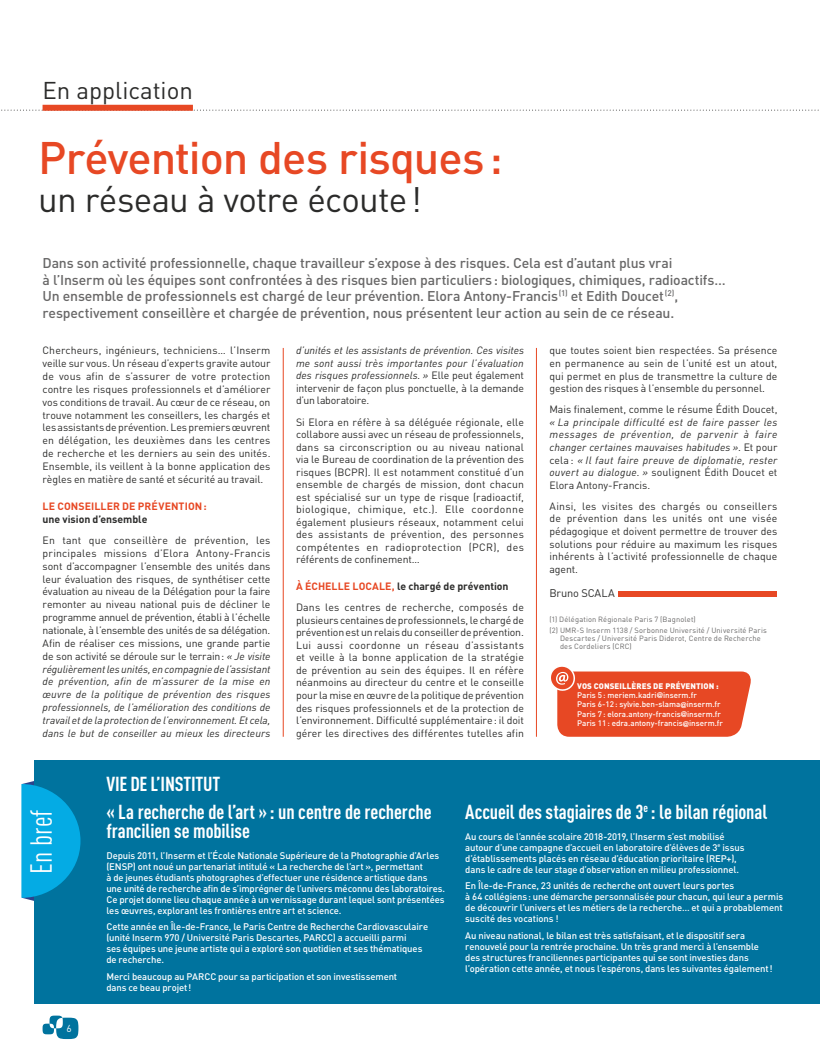
<style>
.page{position:relative;width:820px;height:1061px;background:#fff}
.page>*{position:absolute;margin:0;border:0;box-sizing:border-box;transform-origin:0 0}
.t1{font:500 45px "DIN Pro";letter-spacing:-.025em;color:#e74824}
.t2{font:35px "DIN Pro";letter-spacing:-.02em;color:#2b2b2a}
.t3{font:condensed 30px "DIN Pro";color:#fff}
.t4{font:24px "DIN Pro";color:#2b2b2a}
.t5{font:700 condensed 20px/19px "DIN Pro";letter-spacing:-.005em;color:#fff}
.t6{font:500 14px/16.5px "DIN Pro";letter-spacing:-.015em;color:#686767}
.t7{font:11px "DIN Pro";letter-spacing:-.01em;color:#2b2b2a}
.t8{font:10.5px/12.8px "DIN Pro";color:#2b2b2a;text-align:justify}
.t9{font:italic 10.5px/12.6px "DIN Pro";letter-spacing:.015em;color:#2b2b2a;text-align:justify}
.t10{font:700 10.5px "DIN Pro";letter-spacing:.01em;color:#e74824}
.t11{font:700 10.5px "DIN Pro";letter-spacing:-.005em;color:#2b2b2a}
.t12{font:10px "DIN Pro";color:#fff}
.t13{font:500 9.5px/11px "DIN Pro";letter-spacing:-.01em;color:#fff}
.t14{font:500 8px/9.4px "DIN Pro";color:#fff}
.t15{font:7.5px/10.9px "DIN Pro";letter-spacing:.02em;color:#686767}
.s1{font-style:italic}
.s2{font-style:normal}
.s3{font-weight:700;color:#e74824}
.s4{font-weight:700}
.s5{font-weight:900}
.s6{font-family:"Helvetica Neue LT Std";font-weight:700}
</style>
<div class="page">
<div style="left:34px;top:760px;width:785px;height:243px;background:#00739e"></div>
<svg style="left:21px;top:781px;width:60px;height:120px"></svg>
<div style="left:618px;top:591px;width:159px;height:6px;background:#e74824"></div>
<hr style="left:283px;top:348px;width:1px;height:388px;background:#e74824">
<hr style="left:536px;top:348px;width:1px;height:388px;background:#e74824">
<svg style="left:551px;top:666px;width:200px;height:70px;background:#ea6041"></svg>
<svg style="left:43px;top:1015px;width:35px;height:23px"></svg>
<svg style="left:1px;top:110px;width:818px;height:1px"></svg>
<div style="left:43px;top:105px;width:150px;height:6px;background:#e74824"></div>
<h3 class="t4" style="left:43px;top:71px;width:152px">En application</h3>
<h1 class="t1" style="left:38px;top:121px;width:466px">Prévention des risques:</h1>
<h2 class="t2" style="left:38px;top:172px;width:385px">un réseau à votre écoute!</h2>
<p class="t6" style="left:43px;top:253px;width:684px">Dans son activité professionnelle, chaque travailleur s’expose à des risques. Cela est d’autant plus vrai<br>à l’Inserm où les équipes sont confrontées à des risques bien particuliers: biologiques, chimiques, radioactifs… Un ensemble de professionnels est chargé de leur prévention. Elora Antony-Francis<sup>(1)</sup> et Edith Doucet<sup>(2)</sup>, respectivement conseillère et chargée de prévention, nous présentent leur action au sein de ce réseau.</p>
<p class="t8" style="left:43px;top:343px;width:229px">Chercheurs, ingénieurs, techniciens… l’Inserm veille sur vous. Un réseau d’experts gravite autour de vous afin de s’assurer de votre protection contre les risques professionnels et d’améliorer vos conditions de travail. Au cœur de ce réseau, on trouve notamment les conseillers, les chargés et les assistants de prévention. Les premiers œuvrent en délégation, les deuxièmes dans les centres de recherche et les derniers au sein des unités.<br>Ensemble, ils veillent à la bonne application des règles en matière de santé et sécurité au travail.</p>
<p class="t10" style="left:43px;top:497px;width:165px">LE CONSEILLER DE PRÉVENTION:</p>
<p class="t11" style="left:43px;top:510px;width:106px">une vision d’ensemble</p>
<p class="t8" style="left:43px;top:532px;width:229px">En tant que conseillère de prévention, les principales missions d’Elora Antony-Francis sont d’accompagner l’ensemble des unités dans leur évaluation des risques, de synthétiser cette évaluation au niveau de la Délégation pour la faire remonter au niveau national puis de décliner le programme annuel de prévention, établi à l’échelle nationale, à l’ensemble des unités de sa délégation.<br>Afin de réaliser ces missions, une grande partie de son activité se déroule sur le terrain: <span class="s1">« Je visite régulièrement les unités, en compagnie de l’assistant de prévention, afin de m’assurer de la mise en œuvre de la politique de prévention des risques professionnels, de l’amélioration des conditions de travail et de la protection de l’environnement. Et cela, dans le but de conseiller au mieux les directeurs</span></p>
<p class="t8" style="left:549px;top:343px;width:229px">que toutes soient bien respectées. Sa présence en permanence au sein de l’unité est un atout, qui permet en plus de transmettre la culture de gestion des risques à l’ensemble du personnel.</p>
<p class="t8" style="left:549px;top:402px;width:229px">Mais finalement, comme le résume Édith Doucet,</p>
<p class="t9" style="left:549px;top:414px;width:229px">« La principale difficulté est de faire passer les messages de prévention, de parvenir à faire changer certaines mauvaises habitudes »<span class="s2">. Et pour cela:</span> « Il faut faire preuve de diplomatie, rester ouvert au dialogue. » <span class="s2">soulignent Édith Doucet et Elora Antony-Francis.</span></p>
<p class="t8" style="left:549px;top:498px;width:229px">Ainsi, les visites des chargés ou conseillers de prévention dans les unités ont une visée pédagogique et doivent permettre de trouver des solutions pour réduire au maximum les risques inhérents à l’activité professionnelle de chaque agent.</p>
<p class="t7" style="left:549px;top:584px;width:67px">Bruno SCALA</p>
<p class="t15" style="left:549px;top:613px;width:219px">(1) Délégation Régionale Paris 7 (Bagnolet)<br>(2) UMR-S Inserm 1138 / Sorbonne Université / Université Paris</p>
<p class="t15" style="left:560px;top:633px;width:202px;line-height:8.1px">Descartes / Université Paris Diderot, Centre de Recherche des Cordeliers (CRC)</p>
<p class="t9" style="left:296px;top:343px;width:229px">d’unités et les assistants de prévention. Ces visites me sont aussi très importantes pour l’évaluation des risques professionnels. » <span class="s2">Elle peut également intervenir de façon plus ponctuelle, à la demande d’un laboratoire.</span></p>
<p class="t8" style="left:296px;top:414px;width:229px;line-height:12.5px">Si Elora en réfère à sa déléguée régionale, elle collabore aussi avec un réseau de professionnels, dans sa circonscription ou au niveau national via le Bureau de coordination de la prévention des risques (BCPR). Il est notamment constitué d’un ensemble de chargés de mission, dont chacun est spécialisé sur un type de risque (radioactif, biologique, chimique, etc.). Elle coordonne également plusieurs réseaux, notamment celui des assistants de prévention, des personnes compétentes en radioprotection (PCR), des référents de confinement…</p>
<p class="t8" style="left:296px;top:574px;width:229px;line-height:21px"><span class="s3">À ÉCHELLE LOCALE,</span> <span class="s4">le chargé de prévention<br></span>Dans les centres de recherche, composés de</p>
<p class="t8" style="left:296px;top:612px;width:229px;line-height:12.5px">plusieurs centaines de professionnels, le chargé de prévention est un relais du conseiller de prévention.<br>Lui aussi coordonne un réseau d’assistants et veille à la bonne application de la stratégie de prévention au sein des équipes. Il en réfère néanmoins au directeur du centre et le conseille pour la mise en œuvre de la politique de prévention des risques professionnels et de la protection de l’environnement. Difficulté supplémentaire: il doit gérer les directives des différentes tutelles afin</p>
<p class="t14" style="left:577px;top:680px;width:147px"><span class="s5">VOS CONSEILLÈRES DE PRÉVENTION :<br></span>Paris 5: meriem.kadri<span class="s6">@</span>inserm.fr<br>Paris 6-12: sylvie.ben-slama<span class="s6">@</span>inserm.fr Paris 7: elora.antony-francis<span class="s6">@</span>inserm.fr Paris 11: edra.antony-francis<span class="s6">@</span>inserm.fr</p>
<h3 class="t3" style="left:20px;top:873px;width:65px;rotate:-90deg">En bref</h3>
<p class="t12" style="left:66px;top:1019px;width:7px">6</p>
<h3 class="t5" style="left:106px;top:772px;width:115px">VIE DE L’INSTITUT</h3>
<h3 class="t5" style="left:106px;top:800px;width:327px">« La recherche de l’art » : un centre de recherche francilien se mobilise</h3>
<h3 class="t5" style="left:465px;top:800px;width:303px">Accueil des stagiaires de 3<sup>e</sup> : le bilan régional</h3>
<p class="t13" style="left:465px;top:829px;width:280px">Au cours de l’année scolaire 2018-2019, l’Inserm s’est mobilisé autour d’une campagne d’accueil en laboratoire d’élèves de 3<sup>e</sup> issus d’établissements placés en réseau d’éducation prioritaire (REP+), dans le cadre de leur stage d’observation en milieu professionnel.</p>
<p class="t13" style="left:465px;top:879px;width:319px">En Île-de-France, 23 unités de recherche ont ouvert leurs portes<br>à 64 collégiens: une démarche personnalisée pour chacun, qui leur a permis de découvrir l’univers et les métiers de la recherche… et qui a probablement suscité des vocations !</p>
<p class="t13" style="left:465px;top:928px;width:308px">Au niveau national, le bilan est très satisfaisant, et le dispositif sera renouvelé pour la rentrée prochaine. Un très grand merci à l’ensemble des structures franciliennes participantes qui se sont investies dans l’opération cette année, et nous l’espérons, dans les suivantes également!</p>
<p class="t13" style="left:106px;top:848px;width:340px">Depuis 2011, l’Inserm et l’École Nationale Supérieure de la Photographie d’Arles (ENSP) ont noué un partenariat intitulé « La recherche de l’art », permettant<br>à de jeunes étudiants photographes d’effectuer une résidence artistique dans une unité de recherche afin de s’imprégner de l’univers méconnu des laboratoires.<br>Ce projet donne lieu chaque année à un vernissage durant lequel sont présentées les œuvres, explorant les frontières entre art et science.</p>
<p class="t13" style="left:106px;top:920px;width:323px">Cette année en Île-de-France, le Paris Centre de Recherche Cardiovasculaire (unité Inserm 970 / Université Paris Descartes, PARCC) a accueilli parmi<br>ses équipes une jeune artiste qui a exploré son quotidien et ses thématiques de recherche.</p>
<p class="t13" style="left:106px;top:969px;width:292px">Merci beaucoup au PARCC pour sa participation et son investissement dans ce beau projet!</p>
</div>
